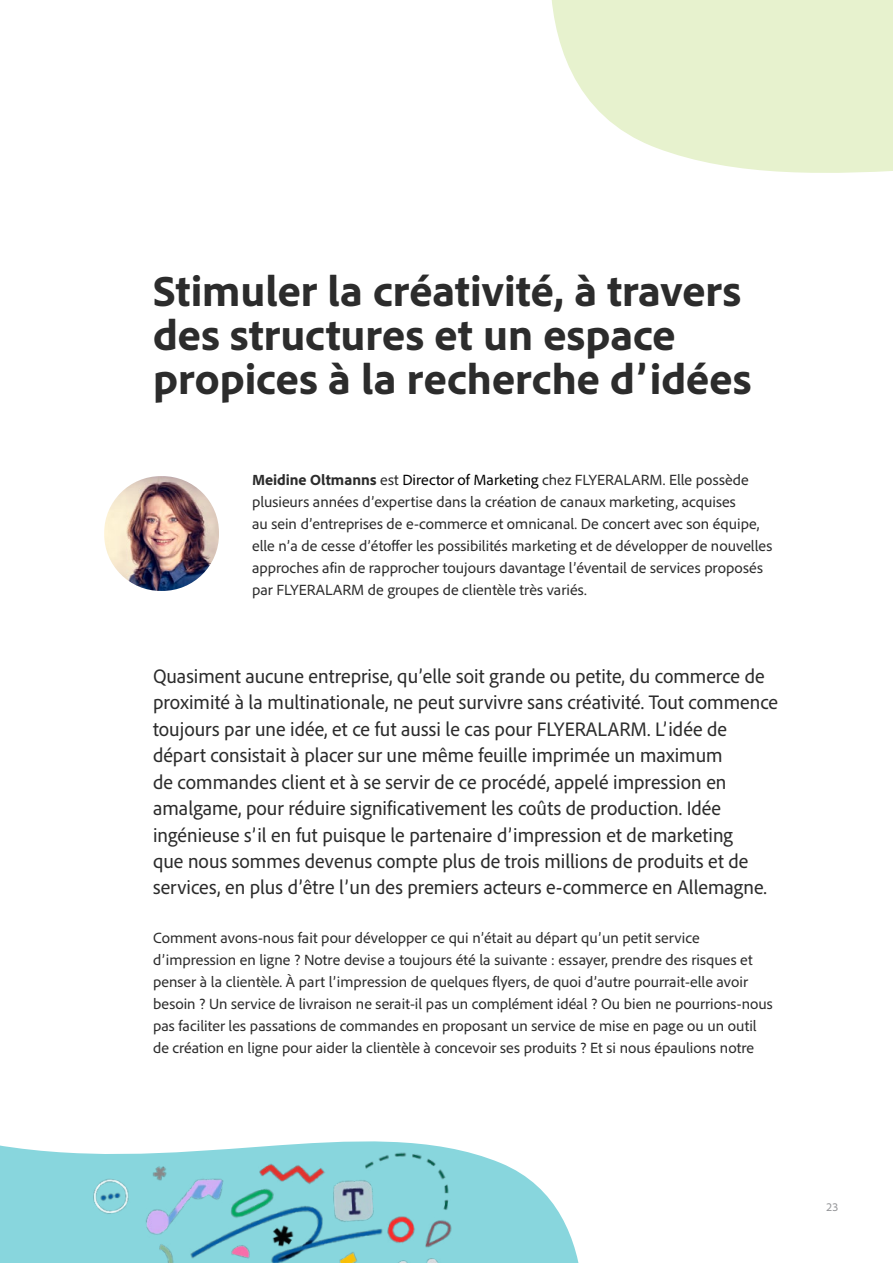
<style>
.page{position:relative;width:893px;height:1263px;background:#fff}
.page>*{position:absolute;margin:0;border:0;box-sizing:border-box;transform-origin:0 0}
.H1{font:800 44.1px/44.1px "Adobe Clean";color:#2c2c2c}
.Intro_Copy{font:semi-condensed 20.55px/26.4px "Adobe Clean";color:#2c2c2c}
.Body{font:15.45px/22px "Adobe Clean";color:#2c2c2c}
.Page_Number{font:12px "Adobe Clean";color:#949598}
.s1{font-weight:800}
.s2{color:#000}
</style>
<div class="page">
<svg style="left:0;top:1145px;width:579px;height:118px;fill:#88d6dd"></svg>
<svg style="left:551px;top:0;width:342px;height:173px;background:#eaf3d5"></svg>
<img style="left:61px;top:1141px;width:404px;height:122px">
<img style="left:104px;top:476px;width:115px;height:115px">
<p class="H1" style="left:153px;top:268px;width:600px">Stimuler la créativité, à travers des structures et un espace propices à la recherche d’idées</p>
<p class="Body" style="left:252px;top:468px;width:522px"><span class="s1">Meidine Oltmanns</span> est <span class="s2">Director of Marketing</span> chez FLYERALARM. Elle possède plusieurs années d’expertise dans la création de canaux marketing, acquises<br>au sein d’entreprises de e-commerce et omnicanal. De concert avec son équipe, elle n’a de cesse d’étoffer les possibilités marketing et de développer de nouvelles approches afin de rapprocher toujours davantage l’éventail de services proposés par FLYERALARM de groupes de clientèle très variés.</p>
<p class="Intro_Copy" style="left:153px;top:662px;width:626px">Quasiment aucune entreprise, qu’elle soit grande ou petite, du commerce de proximité à la multinationale, ne peut survivre sans créativité. Tout commence toujours par une idée, et ce fut aussi le cas pour FLYERALARM. L’idée de départ consistait à placer sur une même feuille imprimée un maximum<br>de commandes client et à se servir de ce procédé, appelé impression en amalgame, pour réduire significativement les coûts de production. Idée ingénieuse s’il en fut puisque le partenaire d’impression et de marketing<br>que nous sommes devenus compte plus de trois millions de produits et de services, en plus d’être l’un des premiers acteurs e-commerce en Allemagne.</p>
<p class="Body" style="left:153px;top:926px;width:621px">Comment avons-nous fait pour développer ce qui n’était au départ qu’un petit service d’impression en ligne ? Notre devise a toujours été la suivante : essayer, prendre des risques et penser à la clientèle. À part l’impression de quelques flyers, de quoi d’autre pourrait-elle avoir besoin ? Un service de livraison ne serait-il pas un complément idéal ? Ou bien ne pourrions-nous pas faciliter les passations de commandes en proposant un service de mise en page ou un outil de création en ligne pour aider la clientèle à concevoir ses produits ? Et si nous épaulions notre</p>
<p class="Page_Number" style="left:827px;top:1199px;width:13px">23</p>
</div>
